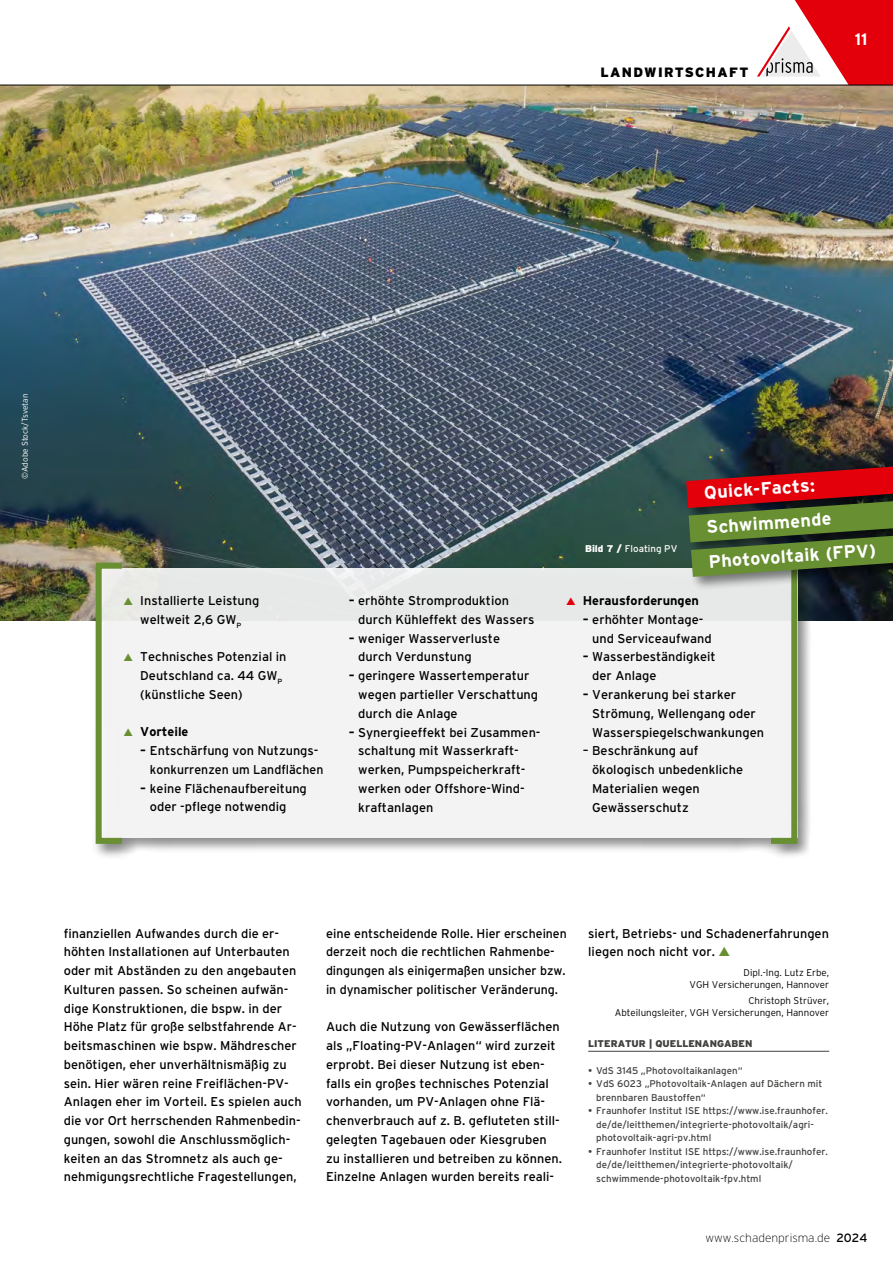
<style>
.page{position:relative;width:893px;height:1263px;background:#fff}
.page>*{position:absolute;margin:0;border:0;box-sizing:border-box;transform-origin:0 0}
.t1{font:700 18px/34.5px "Interstate";color:#fff}
.t2{font:700 16.5px "Interstate";color:#fff}
.t3{font:900 13.5px "Interstate";letter-spacing:.1em;color:#000}
.t4{font:12.75px/18.8px "Interstate";color:#000}
.t5{font:700 12.75px "Interstate";color:#000}
.t6{font:200 12px "Interstate";color:#000}
.t7{font:9.75px/13.5px "Interstate";color:#414140}
.t8{font:300 9.75px/12px "Interstate";color:#000;text-align:right}
.t9{font:900 9.75px "Interstate";color:#414140}
.t10{font:9.75px "Interstate";color:#fff}
.t11{font:300 8.25px "Interstate";letter-spacing:-.01em;color:#fff}
.s1{font-weight:700}
.s2{font-weight:900}
.s3{font-weight:400}
</style>
<div class="page">
<img style="left:0;top:86px;width:893px;height:534px">
<svg style="left:757px;top:0;width:136px;height:85px"></svg>
<hr style="left:0;top:85px;width:893px;height:1px;background:#000">
<hr style="left:588px;top:1051px;width:241px;height:1px;background:#414140">
<div style="left:92px;top:559px;width:720px;height:300px;background:#000;opacity:.5"></div>
<div style="left:96px;top:569px;width:701px;height:269px;background:#f3f3f3"></div>
<div style="left:96px;top:563px;width:29px;height:281px;border:6px solid #688f31"></div>
<div style="left:768px;top:563px;width:29px;height:281px;border:6px solid #688f31"></div>
<svg style="left:658px;top:448px;width:235px;height:144px;background:#655337"></svg>
<svg style="left:124px;top:597px;width:9px;height:8px"></svg>
<svg style="left:566px;top:597px;width:9px;height:8px"></svg>
<p class="t3" style="left:600px;top:64px;width:149px">LANDWIRTSCHAFT</p>
<p class="t2" style="left:855px;top:30px;width:14px">11</p>
<p class="t11" style="left:20px;top:479px;width:87px;rotate:-90deg">©Adobe Stock/Tsvetan</p>
<p class="t4" style="left:140px;top:591px;width:121px">Installierte Leistung weltweit 2,6 GW<sub>P</sub></p>
<p class="t4" style="left:140px;top:647px;width:148px">Technisches Potenzial in<br>Deutschland ca. 44 GW<sub>P </sub>(künstliche Seen)</p>
<p class="t5" style="left:140px;top:725px;width:50px">Vorteile</p>
<p class="t4" style="left:150px;top:741px;width:175px;text-indent:-10px"><span class="s1">–</span> Entschärfung von Nutzungs&shy;konkurrenzen um Landflächen</p>
<p class="t4" style="left:150px;top:779px;width:158px;text-indent:-10px"><span class="s1">–</span> keine Flächenaufbereitung oder -pflege notwendig</p>
<p class="t4" style="left:358px;top:591px;width:178px;text-indent:-10px"><span class="s1">–</span> erhöhte Stromproduktion durch Kühleffekt des Wassers</p>
<p class="t4" style="left:358px;top:629px;width:143px;text-indent:-10px"><span class="s1">–</span> weniger Wasserverluste durch Verdunstung</p>
<p class="t4" style="left:358px;top:666px;width:181px;text-indent:-10px"><span class="s1">–</span> geringere Wassertemperatur wegen partieller Verschattung durch die Anlage</p>
<p class="t4" style="left:358px;top:722px;width:184px;text-indent:-10px"><span class="s1">–</span> Synergieeffekt bei Zusammen&shy;schaltung mit Wasserkraft&shy;werken, Pumpspeicherkraft&shy;werken oder Offshore-Wind&shy;kraftanlagen</p>
<p class="t10" style="left:585px;top:543px;width:94px"><span class="s2">Bild 7 /</span> Floating PV</p>
<h1 class="t1" style="left:703px;top:475px;width:169px;rotate:-4deg">Quick-Facts:<br>Schwimmende<br>Photovoltaik (FPV)</h1>
<p class="t5" style="left:583px;top:594px;width:118px">Herausforderungen</p>
<p class="t4" style="left:592px;top:610px;width:121px;text-indent:-10px"><span class="s1">–</span> erhöhter Montage&shy;und Serviceaufwand</p>
<p class="t4" style="left:592px;top:647px;width:125px;text-indent:-10px"><span class="s1">–</span> Wasserbeständigkeit der Anlage</p>
<p class="t4" style="left:592px;top:685px;width:173px;text-indent:-10px"><span class="s1">–</span> Verankerung bei starker<br>Strömung, Wellengang oder<br>Wasserspiegelschwankungen</p>
<p class="t4" style="left:592px;top:741px;width:153px;text-indent:-9px">– Beschränkung auf ökologisch unbedenkliche<br>Materialien wegen<br>Gewässerschutz</p>
<p class="t4" style="left:64px;top:924px;width:239px">finanziellen Aufwandes durch die er&shy;höhten Installationen auf Unterbauten oder mit Abständen zu den angebauten Kulturen passen. So scheinen aufwän&shy;dige Konstruktionen, die bspw. in der Höhe Platz für große selbstfahrende Ar&shy;beitsmaschinen wie bspw. Mähdrescher benötigen, eher unverhältnismäßig zu sein. Hier wären reine Freiflächen-PV-Anlagen eher im Vorteil. Es spielen auch die vor Ort herrschenden Rahmenbedin&shy;gungen, sowohl die Anschlussmöglich&shy;keiten an das Stromnetz als auch ge&shy;nehmigungsrechtliche Fragestellungen,</p>
<p class="t4" style="left:326px;top:924px;width:242px">eine entscheidende Rolle. Hier erscheinen derzeit noch die rechtlichen Rahmenbe&shy;dingungen als einigermaßen unsicher bzw. in dynamischer politischer Veränderung.</p>
<p class="t4" style="left:326px;top:1017px;width:237px">Auch die Nutzung von Gewässerflächen als „Floating-PV-Anlagen“ wird zurzeit erprobt. Bei dieser Nutzung ist eben&shy;falls ein großes technisches Potenzial vorhanden, um PV-Anlagen ohne Flä&shy;chenverbrauch auf z. B. gefluteten still&shy;gelegten Tagebauen oder Kiesgruben zu installieren und betreiben zu können.<br>Einzelne Anlagen wurden bereits reali-</p>
<p class="t4" style="left:588px;top:924px;width:242px">siert, Betriebs- und Schadenerfahrungen liegen noch nicht vor.</p>
<p class="t8" style="left:690px;top:966px;width:141px">Dipl.-Ing. Lutz Erbe,<br>VGH Versicherungen, Hannover</p>
<p class="t8" style="left:615px;top:994px;width:216px">Christoph Strüver,<br>Abteilungsleiter, VGH Versicherungen, Hannover</p>
<p class="t9" style="left:588px;top:1037px;width:166px">LITERATUR | QUELLENANGABEN</p>
<p class="t7" style="left:588px;top:1063px;width:156px">• VdS 3145 „Photovoltaikanlagen“</p>
<p class="t7" style="left:596px;top:1077px;width:228px;text-indent:-8px">• VdS 6023 „Photovoltaik-Anlagen auf Dächern mit brennbaren Baustoffen“</p>
<p class="t7" style="left:596px;top:1104px;width:233px;text-indent:-8px">• Fraunhofer Institut ISE https://www.ise.fraunhofer. de/de/leitthemen/integrierte-photovoltaik/agri&shy;photovoltaik-agri-pv.html</p>
<p class="t7" style="left:596px;top:1144px;width:233px;text-indent:-8px">• Fraunhofer Institut ISE https://www.ise.fraunhofer. de/de/leitthemen/integrierte-photovoltaik/ schwimmende-photovoltaik-fpv.html</p>
<p class="t6" style="left:705px;top:1231px;width:163px">www.schadenprisma.de <span class="s3">2024</span></p>
</div>
